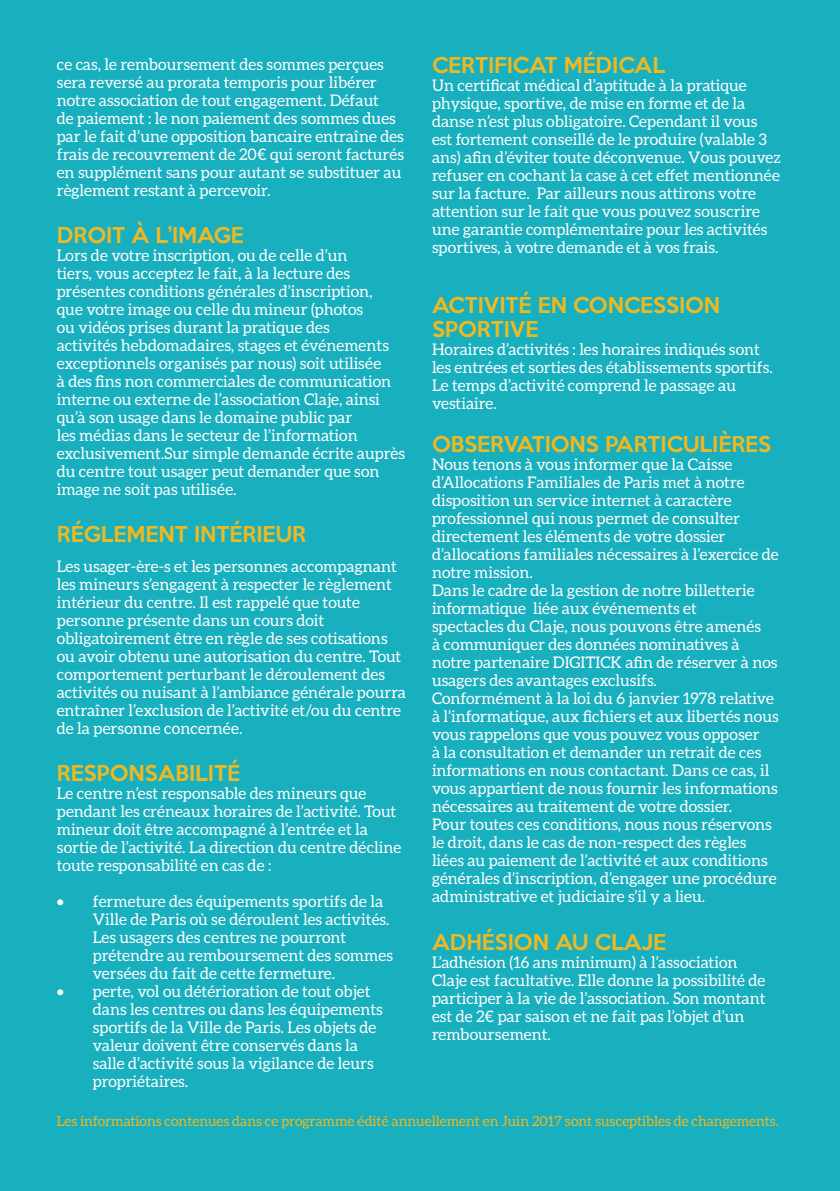
<style>
.page{position:relative;width:840px;height:1191px;background:#fff}
.page>*{position:absolute;margin:0;border:0;box-sizing:border-box;transform-origin:0 0}
.Txt_8_5{font:500 20px/24px "Keep Calm";color:#edb923}
.Txt_8_5-2{font:16px/18px "Aleo";color:#fff}
.t1{font:14px "Aleo";color:#edb923}
</style>
<div class="page">
<div style="left:0;top:0;width:839px;height:1191px;background:#18afbe"></div>
<p class="Txt_8_5-2" style="left:57px;top:55px;width:348px">ce cas, le remboursement des sommes perçues sera reversé au prorata temporis pour libérer notre association de tout engagement. Défaut<br>de paiement : le non paiement des sommes dues par le fait d’une opposition bancaire entraîne des frais de recouvrement de 20€ qui seront facturés en supplément sans pour autant se substituer au règlement restant à percevoir.</p>
<p class="Txt_8_5" style="left:57px;top:221px;width:188px">DROIT À L’IMAGE</p>
<p class="Txt_8_5-2" style="left:57px;top:246px;width:349px">Lors de votre inscription, ou de celle d’un<br>tiers, vous acceptez le fait, à la lecture des présentes conditions générales d’inscription,<br>que votre image ou celle du mineur (photos<br>ou vidéos prises durant la pratique des<br>activités hebdomadaires, stages et événements exceptionnels organisés par nous) soit utilisée<br>à des fins non commerciales de communication interne ou externe de l’association Claje, ainsi qu’à son usage dans le domaine public par<br>les médias dans le secteur de l’information exclusivement.Sur simple demande écrite auprès du centre tout usager peut demander que son image ne soit pas utilisée.</p>
<p class="Txt_8_5" style="left:57px;top:521px;width:250px">RÉGLEMENT INTÉRIEUR</p>
<p class="Txt_8_5-2" style="left:57px;top:557px;width:351px">Les usager-ère-s et les personnes accompagnant les mineurs s’engagent à respecter le règlement intérieur du centre. Il est rappelé que toute personne présente dans un cours doit obligatoirement être en règle de ses cotisations ou avoir obtenu une autorisation du centre. Tout comportement perturbant le déroulement des activités ou nuisant à l’ambiance générale pourra entraîner l’exclusion de l’activité et/ou du centre de la personne concernée.</p>
<p class="Txt_8_5" style="left:57px;top:759px;width:185px">RESPONSABILITÉ</p>
<p class="Txt_8_5-2" style="left:57px;top:784px;width:346px">Le centre n’est responsable des mineurs que pendant les créneaux horaires de l’activité. Tout mineur doit être accompagné à l’entrée et la sortie de l’activité. La direction du centre décline toute responsabilité en cas de :</p>
<p class="Txt_8_5-2" style="left:93px;top:892px;width:301px;text-indent:-36px">• fermeture des équipements sportifs de la Ville de Paris où se déroulent les activités.<br>Les usagers des centres ne pourront prétendre au remboursement des sommes versées du fait de cette fermeture.</p>
<p class="Txt_8_5-2" style="left:93px;top:982px;width:291px;text-indent:-36px">• perte, vol ou détérioration de tout objet dans les centres ou dans les équipements sportifs de la Ville de Paris. Les objets de valeur doivent être conservés dans la salle d’activité sous la vigilance de leurs propriétaires.</p>
<p class="Txt_8_5" style="left:432px;top:51px;width:234px">CERTIFICAT MÉDICAL</p>
<p class="Txt_8_5-2" style="left:432px;top:76px;width:350px">Un certificat médical d’aptitude à la pratique physique, sportive, de mise en forme et de la danse n’est plus obligatoire. Cependant il vous est fortement conseillé de le produire (valable 3 ans) afin d’éviter toute déconvenue. Vous pouvez refuser en cochant la case à cet effet mentionnée sur la facture. Par ailleurs nous attirons votre attention sur le fait que vous pouvez souscrire une garantie complémentaire pour les activités sportives, à votre demande et à vos frais.</p>
<p class="Txt_8_5" style="left:432px;top:291px;width:289px">ACTIVITÉ EN CONCESSION<br>SPORTIVE</p>
<p class="Txt_8_5-2" style="left:432px;top:340px;width:342px">Horaires d’activités : les horaires indiqués sont les entrées et sorties des établissements sportifs.<br>Le temps d’activité comprend le passage au vestiaire.</p>
<p class="Txt_8_5" style="left:432px;top:430px;width:340px">OBSERVATIONS PARTICULIÈRES</p>
<p class="Txt_8_5-2" style="left:432px;top:455px;width:348px">Nous tenons à vous informer que la Caisse d’Allocations Familiales de Paris met à notre disposition un service internet à caractère professionnel qui nous permet de consulter directement les éléments de votre dossier d’allocations familiales nécessaires à l’exercice de notre mission.</p>
<p class="Txt_8_5-2" style="left:432px;top:581px;width:347px">Dans le cadre de la gestion de notre billetterie informatique liée aux événements et<br>spectacles du Claje, nous pouvons être amenés<br>à communiquer des données nominatives à notre partenaire DIGITICK afin de réserver à nos usagers des avantages exclusifs.</p>
<p class="Txt_8_5-2" style="left:432px;top:689px;width:348px">Conformément à la loi du 6 janvier 1978 relative à l’informatique, aux fichiers et aux libertés nous vous rappelons que vous pouvez vous opposer<br>à la consultation et demander un retrait de ces informations en nous contactant. Dans ce cas, il vous appartient de nous fournir les informations nécessaires au traitement de votre dossier.</p>
<p class="Txt_8_5-2" style="left:432px;top:815px;width:346px">Pour toutes ces conditions, nous nous réservons le droit, dans le cas de non-respect des règles liées au paiement de l’activité et aux conditions générales d’inscription, d’engager une procédure administrative et judiciaire s’il y a lieu.</p>
<p class="Txt_8_5" style="left:432px;top:928px;width:235px">ADHÉSION AU CLAJE</p>
<p class="Txt_8_5-2" style="left:432px;top:952px;width:335px">L’adhésion (16 ans minimum) à l’association Claje est facultative. Elle donne la possibilité de participer à la vie de l’association. Son montant est de 2€ par saison et ne fait pas l’objet d’un remboursement.</p>
<p class="t1" style="left:57px;top:1112px;width:723px">Les informations contenues dans ce programme édité annuellement en Juin 2017 sont susceptibles de changements.</p>
</div>
